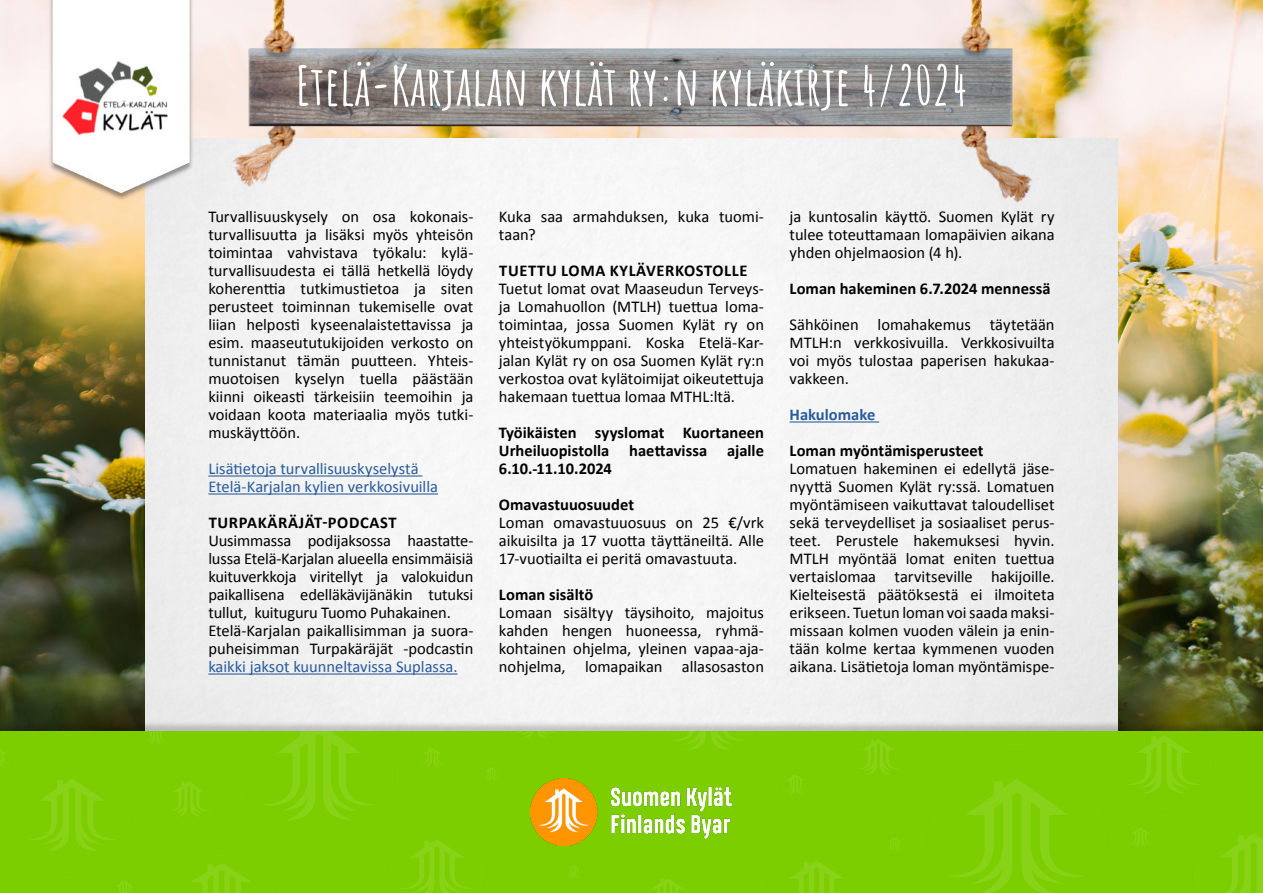
<style>
.page{position:relative;width:1263px;height:893px;background:#fff}
.page>*{position:absolute;margin:0;border:0;box-sizing:border-box;transform-origin:0 0}
.t1{font:700 54px "Amatic SC";color:#fff}
.t2{font:16.5px/18px "Calibri";letter-spacing:-.005em;color:#000;text-align:justify}
.t3{font:700 16.5px/18px "Calibri";letter-spacing:.005em;color:#000;text-align:justify}
.t4{font:16.5px/18px "Calibri";color:#275b9b}
.t5{font:700 16.5px "Calibri";letter-spacing:.04em;color:#000}
.t6{font:700 16.5px "Calibri";color:#275b9b}
</style>
<div class="page">
<img style="left:0;top:0;width:1263px;height:720px">
<img style="left:0;top:0;width:145px;height:715px">
<div style="left:145px;top:213px;width:972px;height:507px;background:#f3f3f3"></div>
<img style="left:132px;top:0;width:999px;height:213px">
<img style="left:47px;top:0;width:148px;height:204px">
<div style="left:0;top:720px;width:1263px;height:173px;background:#000;opacity:.2"></div>
<div style="left:0;top:731px;width:1263px;height:162px;background:#7cce00"></div>
<img style="left:530px;top:779px;width:202px;height:67px">
<img style="left:902px;top:726px;width:227px;height:167px">
<img style="left:172px;top:782px;width:34px;height:34px">
<img style="left:861px;top:731px;width:53px;height:61px">
<img style="left:653px;top:878px;width:30px;height:15px">
<img style="left:516px;top:731px;width:39px;height:7px">
<img style="left:1120px;top:824px;width:28px;height:32px">
<img style="left:787px;top:775px;width:16px;height:18px">
<img style="left:890px;top:834px;width:18px;height:23px">
<img style="left:570px;top:866px;width:9px;height:12px">
<img style="left:487px;top:768px;width:9px;height:12px">
<img style="left:424px;top:748px;width:16px;height:18px">
<img style="left:119px;top:888px;width:11px;height:5px">
<img style="left:147px;top:731px;width:17px;height:13px">
<img style="left:266px;top:731px;width:107px;height:89px">
<img style="left:402px;top:840px;width:70px;height:53px">
<img style="left:646px;top:731px;width:98px;height:49px">
<img style="left:0;top:750px;width:132px;height:138px">
<img style="left:192px;top:863px;width:59px;height:30px">
<img style="left:790px;top:861px;width:53px;height:32px">
<img style="left:1221px;top:834px;width:42px;height:59px">
<img style="left:1101px;top:731px;width:97px;height:93px">
<hr style="left:208px;top:475px;width:214px;height:2px;background:#275b9b">
<hr style="left:208px;top:493px;width:230px;height:2px;background:#275b9b">
<hr style="left:208px;top:673px;width:250px;height:2px;background:#275b9b">
<hr style="left:789px;top:421px;width:90px;height:2px;background:#275b9b">
<h1 class="t1" style="left:296px;top:44px;width:673px">Etelä-Karjalan kylät ry:n kyläkirje 4/2024</h1>
<p class="t2" style="left:208px;top:207px;width:267px">Turvallisuuskysely on osa kokonais&shy;turvallisuutta ja lisäksi myös yhteisön toimintaa vahvistava työkalu: kylä&shy;turvallisuudesta ei tällä hetkellä löydy koherenttia tutkimustietoa ja siten perusteet toiminnan tukemiselle ovat liian helposti kyseenalaistettavissa ja esim. maaseututukijoiden verkosto on tunnistanut tämän puutteen. Yhteis&shy;muotoisen kyselyn tuella päästään kiinni oikeasti tärkeisiin teemoihin ja voidaan koota materiaalia myös tutki&shy;muskäyttöön.</p>
<p class="t4" style="left:208px;top:459px;width:231px">Lisätietoja turvallisuuskyselystä<br>Etelä-Karjalan kylien verkkosivuilla</p>
<p class="t5" style="left:209px;top:511px;width:189px">TURPAKÄRÄJÄT-PODCAST</p>
<p class="t2" style="left:208px;top:531px;width:267px;text-align:left">Uusimmassa podijaksossa haastatte&shy;lussa Etelä-Karjalan alueella ensimmäisiä kuituverkkoja viritellyt ja valokuidun paikallisena edelläkävijänäkin tutuksi tullut, kuituguru Tuomo Puhakainen.<br>Etelä-Karjalan paikallisimman ja suora&shy;puheisimman Turpakäräjät -podcastin</p>
<p class="t4" style="left:208px;top:657px;width:251px">kaikki jaksot kuunneltavissa Suplassa.</p>
<p class="t2" style="left:499px;top:207px;width:267px">Kuka saa armahduksen, kuka tuomi&shy;taan?</p>
<p class="t5" style="left:499px;top:259px;width:250px">TUETTU LOMA KYLÄVERKOSTOLLE</p>
<p class="t2" style="left:499px;top:279px;width:267px">Tuetut lomat ovat Maaseudun Terveys&shy;ja Lomahuollon (MTLH) tuettua loma&shy;toimintaa, jossa Suomen Kylät ry on yhteistyökumppani. Koska Etelä-Kar&shy;jalan Kylät ry on osa Suomen Kylät ry:n verkostoa ovat kylätoimijat oikeutettuja hakemaan tuettua lomaa MTHL:ltä.</p>
<p class="t3" style="left:499px;top:423px;width:267px">Työikäisten syyslomat Kuortaneen Urheiluopistolla haettavissa ajalle 6.10.-11.10.2024</p>
<p class="t3" style="left:499px;top:495px;width:137px">Omavastuuosuudet</p>
<p class="t2" style="left:499px;top:513px;width:267px">Loman omavastuuosuus on 25 €/vrk aikuisilta ja 17 vuotta täyttäneiltä. Alle 17-vuotiailta ei peritä omavastuuta.</p>
<p class="t3" style="left:499px;top:585px;width:96px">Loman sisältö</p>
<p class="t2" style="left:499px;top:603px;width:267px">Lomaan sisältyy täysihoito, majoitus kahden hengen huoneessa, ryhmä&shy;kohtainen ohjelma, yleinen vapaa-aja&shy;nohjelma, lomapaikan allasosaston</p>
<p class="t2" style="left:789px;top:207px;width:267px">ja kuntosalin käyttö. Suomen Kylät ry tulee toteuttamaan lomapäivien aikana yhden ohjelmaosion (4 h).</p>
<p class="t3" style="left:789px;top:279px;width:262px">Loman hakeminen 6.7.2024 mennessä</p>
<p class="t2" style="left:789px;top:315px;width:267px">Sähköinen lomahakemus täytetään MTLH:n verkkosivuilla. Verkkosivuilta voi myös tulostaa paperisen hakukaa&shy;vakkeen.</p>
<p class="t6" style="left:789px;top:403px;width:87px">Hakulomake</p>
<p class="t3" style="left:789px;top:441px;width:196px">Loman myöntämisperusteet</p>
<p class="t2" style="left:789px;top:459px;width:267px">Lomatuen hakeminen ei edellytä jäse&shy;nyyttä Suomen Kylät ry:ssä. Lomatuen myöntämiseen vaikuttavat taloudelliset sekä terveydelliset ja sosiaaliset perus&shy;teet. Perustele hakemuksesi hyvin.<br>MTLH myöntää lomat eniten tuettua vertaislomaa tarvitseville hakijoille.<br>Kielteisestä päätöksestä ei ilmoiteta erikseen. Tuetun loman voi saada maksi&shy;missaan kolmen vuoden välein ja enin&shy;tään kolme kertaa kymmenen vuoden aikana. Lisätietoja loman myöntämispe-</p>
</div>
